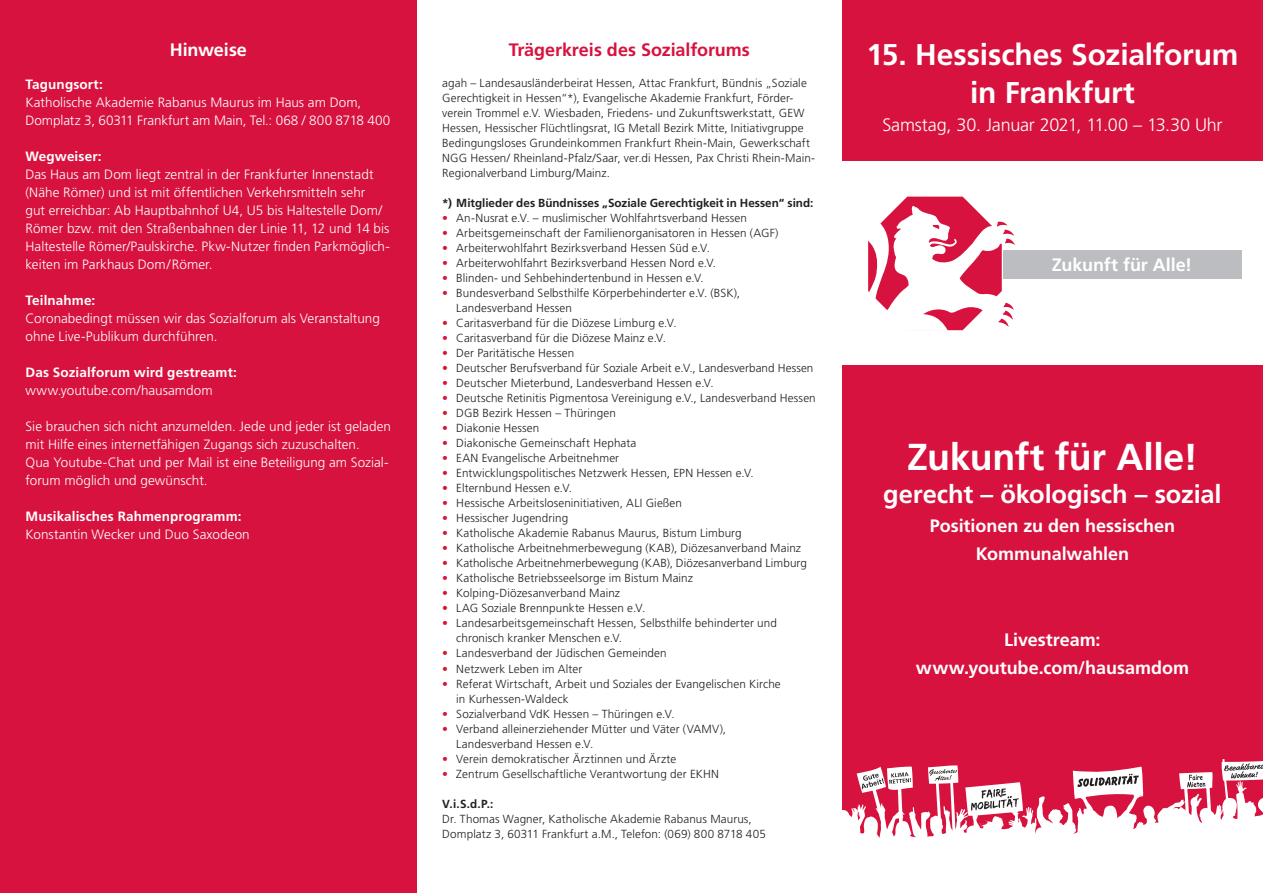
<style>
.page{position:relative;width:1263px;height:893px;background:#fff}
.page>*{position:absolute;margin:0;border:0;box-sizing:border-box;transform-origin:0 0}
.t1{font:700 37.5px "Frutiger LT Pro";letter-spacing:-.01em;color:#fff}
.t2{font:700 30px/37.5px "Frutiger LT Pro";letter-spacing:-.005em;color:#fff;text-align:center}
.t3{font:700 25.5px "Frutiger LT Pro";letter-spacing:-.005em;color:#fff}
.t4{font:700 18px/28.5px "Frutiger LT Pro";letter-spacing:-.005em;color:#fff;text-align:center}
.t5{font:300 18px "Frutiger LT Pro";letter-spacing:-.01em;color:#fff}
.t6{font:700 18px "Frutiger LT Pro";letter-spacing:-.005em;color:#d7123e}
.t7{font:300 13.5px/18px "Frutiger LT Pro";color:#fff}
.t8{font:700 13.5px "Frutiger LT Pro";letter-spacing:.01em;color:#fff}
.t9{font:300 11.7px/15px "Frutiger LT Pro";letter-spacing:.01em;color:#231f20}
.t10{font:700 11.7px "Frutiger LT Pro";color:#231f20}
.s1{color:#d7123e}
</style>
<div class="page">
<div style="left:0;top:0;width:417px;height:893px;background:#d7123e"></div>
<div style="left:842px;top:0;width:421px;height:893px;background:#d7123e"></div>
<div style="left:842px;top:162px;width:421px;height:203px;background:#fff"></div>
<svg style="left:868px;top:196px;width:147px;height:135px"></svg>
<div style="left:1003px;top:251px;width:239px;height:28px;background:#bcbdc0"></div>
<svg style="left:928px;top:765px;width:30px;height:16px"></svg>
<svg style="left:1221px;top:759px;width:42px;height:22px"></svg>
<svg style="left:842px;top:781px;width:421px;height:112px;fill:#fff"></svg>
<svg style="left:1179px;top:772px;width:34px;height:73px"></svg>
<svg style="left:1073px;top:767px;width:70px;height:32px"></svg>
<svg style="left:965px;top:782px;width:58px;height:34px;background:#dab7be"></svg>
<svg style="left:857px;top:767px;width:56px;height:95px"></svg>
<h3 class="t4" style="left:170px;top:36px;width:79px">Hinweise</h3>
<h3 class="t6" style="left:509px;top:39px;width:243px">Trägerkreis des Sozialforums</h3>
<p class="t8" style="left:26px;top:76px;width:79px">Tagungsort:</p>
<p class="t7" style="left:26px;top:93px;width:366px">Katholische Akademie Rabanus Maurus im Haus am Dom,<br>Domplatz 3, 60311 Frankfurt am Main, Tel.: 068 / 800 8718 400</p>
<p class="t8" style="left:26px;top:148px;width:77px">Wegweiser:</p>
<p class="t7" style="left:26px;top:165px;width:366px">Das Haus am Dom liegt zentral in der Frankfurter Innenstadt (Nähe Römer) und ist mit öffentlichen Verkehrsmitteln sehr<br>gut erreichbar: Ab Hauptbahnhof U4, U5 bis Haltestelle Dom/ Römer bzw. mit den Straßenbahnen der Linie 11, 12 und 14 bis Haltestelle Römer/Paulskirche. Pkw-Nutzer finden Parkmöglich&shy;keiten im Parkhaus Dom/Römer.</p>
<p class="t8" style="left:26px;top:292px;width:71px">Teilnahme:</p>
<p class="t7" style="left:26px;top:309px;width:356px">Coronabedingt müssen wir das Sozialforum als Veranstaltung ohne Live-Publikum durchführen.</p>
<p class="t8" style="left:26px;top:364px;width:213px">Das Sozialforum wird gestreamt:</p>
<p class="t7" style="left:26px;top:381px;width:189px">www.youtube.com/hausamdom</p>
<p class="t7" style="left:26px;top:417px;width:367px">Sie brauchen sich nicht anzumelden. Jede und jeder ist geladen mit Hilfe eines internetfähigen Zugangs sich zuzuschalten.<br>Qua Youtube-Chat und per Mail ist eine Beteiligung am Sozial&shy;forum möglich und gewünscht.</p>
<p class="t8" style="left:26px;top:508px;width:218px">Musikalisches Rahmenprogramm:</p>
<p class="t7" style="left:26px;top:525px;width:226px">Konstantin Wecker und Duo Saxodeon</p>
<p class="t9" style="left:442px;top:76px;width:374px">agah – Landesausländerbeirat Hessen, Attac Frankfurt, Bündnis „Soziale Gerechtigkeit in Hessen“*), Evangelische Akademie Frankfurt, Förder&shy;verein Trommel e.V. Wiesbaden, Friedens- und Zukunftswerkstatt, GEW Hessen, Hessischer Flüchtlingsrat, IG Metall Bezirk Mitte, Initiativgruppe Bedingungsloses Grundeinkommen Frankfurt Rhein-Main, Gewerkschaft NGG Hessen/ Rheinland-Pfalz/Saar, ver.di Hessen, Pax Christi Rhein-Main-Regionalverband Limburg/Mainz.</p>
<p class="t10" style="left:442px;top:196px;width:373px">*) Mitglieder des Bündnisses „Soziale Gerechtigkeit in Hessen“ sind:</p>
<p class="t9" style="left:442px;top:211px;width:306px"><span class="s1">•</span> An-Nusrat e.V. – muslimischer Wohlfahrtsverband Hessen</p>
<p class="t9" style="left:442px;top:226px;width:338px"><span class="s1">•</span> Arbeitsgemeinschaft der Familienorganisatoren in Hessen (AGF)</p>
<p class="t9" style="left:442px;top:241px;width:269px"><span class="s1">•</span> Arbeiterwohlfahrt Bezirksverband Hessen Süd e.V.</p>
<p class="t9" style="left:442px;top:256px;width:275px"><span class="s1">•</span> Arbeiterwohlfahrt Bezirksverband Hessen Nord e.V.</p>
<p class="t9" style="left:442px;top:271px;width:263px"><span class="s1">•</span> Blinden- und Sehbehindertenbund in Hessen e.V.</p>
<p class="t9" style="left:456px;top:286px;width:285px;text-indent:-14px"><span class="s1">•</span> Bundesverband Selbsthilfe Körperbehinderter e.V. (BSK),<br>Landesverband Hessen</p>
<p class="t9" style="left:442px;top:316px;width:236px"><span class="s1">•</span> Caritasverband für die Diözese Limburg e.V.</p>
<p class="t9" style="left:442px;top:331px;width:225px"><span class="s1">•</span> Caritasverband für die Diözese Mainz e.V.</p>
<p class="t9" style="left:442px;top:346px;width:133px"><span class="s1">•</span> Der Paritätische Hessen</p>
<p class="t9" style="left:442px;top:361px;width:373px"><span class="s1">•</span> Deutscher Berufsverband für Soziale Arbeit e.V., Landesverband Hessen</p>
<p class="t9" style="left:442px;top:376px;width:273px"><span class="s1">•</span> Deutscher Mieterbund, Landesverband Hessen e.V.</p>
<p class="t9" style="left:442px;top:391px;width:375px"><span class="s1">•</span> Deutsche Retinitis Pigmentosa Vereinigung e.V., Landesverband Hessen</p>
<p class="t9" style="left:442px;top:406px;width:175px"><span class="s1">•</span> DGB Bezirk Hessen – Thüringen</p>
<p class="t9" style="left:442px;top:421px;width:99px"><span class="s1">•</span> Diakonie Hessen</p>
<p class="t9" style="left:442px;top:436px;width:196px"><span class="s1">•</span> Diakonische Gemeinschaft Hephata</p>
<p class="t9" style="left:442px;top:451px;width:178px"><span class="s1">•</span> EAN Evangelische Arbeitnehmer</p>
<p class="t9" style="left:442px;top:466px;width:313px"><span class="s1">•</span> Entwicklungspolitisches Netzwerk Hessen, EPN Hessen e.V.</p>
<p class="t9" style="left:442px;top:481px;width:131px"><span class="s1">•</span> Elternbund Hessen e.V.</p>
<p class="t9" style="left:442px;top:496px;width:241px"><span class="s1">•</span> Hessische Arbeitsloseninitiativen, ALI Gießen</p>
<p class="t9" style="left:442px;top:511px;width:127px"><span class="s1">•</span> Hessischer Jugendring</p>
<p class="t9" style="left:442px;top:526px;width:301px"><span class="s1">•</span> Katholische Akademie Rabanus Maurus, Bistum Limburg</p>
<p class="t9" style="left:442px;top:541px;width:360px"><span class="s1">•</span> Katholische Arbeitnehmerbewegung (KAB), Diözesanverband Mainz</p>
<p class="t9" style="left:442px;top:556px;width:366px"><span class="s1">•</span> Katholische Arbeitnehmerbewegung (KAB), Diözesanverband Limburg</p>
<p class="t9" style="left:442px;top:571px;width:252px"><span class="s1">•</span> Katholische Betriebsseelsorge im Bistum Mainz</p>
<p class="t9" style="left:442px;top:586px;width:179px"><span class="s1">•</span> Kolping-Diözesanverband Mainz</p>
<p class="t9" style="left:442px;top:601px;width:205px"><span class="s1">•</span> LAG Soziale Brennpunkte Hessen e.V.</p>
<p class="t9" style="left:456px;top:616px;width:322px;text-indent:-14px"><span class="s1">•</span> Landesarbeitsgemeinschaft Hessen, Selbsthilfe behinderter und chronisch kranker Menschen e.V.</p>
<p class="t9" style="left:442px;top:646px;width:226px"><span class="s1">•</span> Landesverband der Jüdischen Gemeinden</p>
<p class="t9" style="left:442px;top:661px;width:142px"><span class="s1">•</span> Netzwerk Leben im Alter</p>
<p class="t9" style="left:456px;top:676px;width:326px;text-indent:-14px"><span class="s1">•</span> Referat Wirtschaft, Arbeit und Soziales der Evangelischen Kirche in Kurhessen-Waldeck</p>
<p class="t9" style="left:442px;top:706px;width:234px"><span class="s1">•</span> Sozialverband VdK Hessen – Thüringen e.V.</p>
<p class="t9" style="left:456px;top:721px;width:271px;text-indent:-14px"><span class="s1">•</span> Verband alleinerziehender Mütter und Väter (VAMV),<br>Landesverband Hessen e.V.</p>
<p class="t9" style="left:442px;top:751px;width:236px"><span class="s1">•</span> Verein demokratischer Ärztinnen und Ärzte</p>
<p class="t9" style="left:442px;top:766px;width:278px"><span class="s1">•</span> Zentrum Gesellschaftliche Verantwortung der EKHN</p>
<p class="t10" style="left:442px;top:796px;width:53px">V.i.S.d.P.:</p>
<p class="t9" style="left:442px;top:811px;width:325px">Dr. Thomas Wagner, Katholische Akademie Rabanus Maurus,<br>Domplatz 3, 60311 Frankfurt a.M., Telefon: (069) 800 8718 405</p>
<h2 class="t2" style="left:866px;top:36px;width:374px">15. Hessisches Sozialforum in Frankfurt</h2>
<h3 class="t5" style="left:882px;top:114px;width:342px">Samstag, 30. Januar 2021, 11.00 – 13.30 Uhr</h3>
<h3 class="t4" style="left:1052px;top:251px;width:142px">Zukunft für Alle!</h3>
<h1 class="t1" style="left:907px;top:435px;width:292px">Zukunft für Alle!</h1>
<h3 class="t3" style="left:883px;top:479px;width:340px">gerecht – ökologisch – sozial</h3>
<h3 class="t4" style="left:930px;top:511px;width:247px">Positionen zu den hessischen<br>Kommunalwahlen</h3>
<h3 class="t4" style="left:916px;top:625px;width:275px">Livestream: www.youtube.com/hausamdom</h3>
</div>
